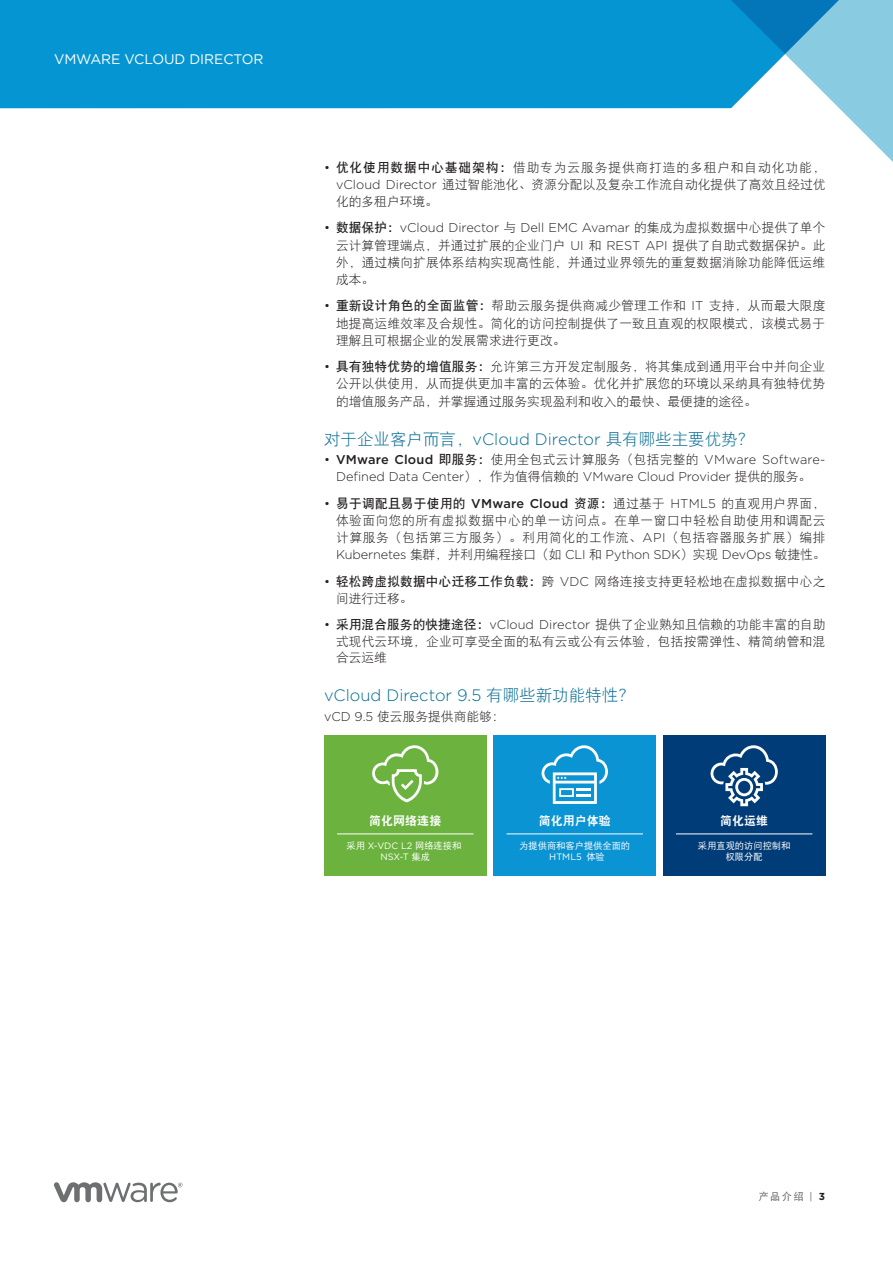
<style>
.page{position:relative;width:893px;height:1263px;background:#fff}
.page>*{position:absolute;margin:0;border:0;box-sizing:border-box;transform-origin:0 0}
.t1{font:16.5px "DF Hei W3";color:#006b92}
.t2{font:300 16.5px "Gotham";color:#006b92}
.t3{font:13.8px "Gotham";letter-spacing:-.005em;color:#fff}
.t4{font:12.75px/17.2px "DF Hei W3";letter-spacing:.01em;color:#231f20;text-align:justify}
.t5{font:300 12.75px/17.2px "Gotham";color:#231f20;text-align:center}
.t6{font:12.75px/17.2px "DF Hei W3";letter-spacing:.04em;color:#231f20}
.t7{font:12.75px "DF Hei W7";letter-spacing:.02em;color:#231f20}
.t8{font:12px "DF Hei W9";color:#fff}
.t9{font:10.2px "DF Hei W5";color:#636466}
.t10{font:9.3px/11.1px "DF Hei W5";color:#fff;text-align:center}
.t11{font:9.3px "Gotham";color:#fff}
.s1{font-family:"Gotham";font-weight:300}
.s2{font-family:"DF Hei W7"}
.s3{font-family:"DF Hei W7";font-weight:400}
.s4{font-family:"DF Hei W3";font-weight:400}
.s5{font-weight:500}
.s6{font-family:"Gotham";font-weight:500}
.s7{font-family:"DF Hei W3"}
.s8{font-family:"Gotham"}
.s9{font-family:"DF Hei W5"}
.s10{font-family:"Gotham";font-weight:700;color:#231f20}
</style>
<div class="page">
<div style="left:0;top:0;width:718px;height:108px;background:#0695d3"></div>
<svg style="left:718px;top:0;width:175px;height:162px"></svg>
<div style="left:324px;top:735px;width:163px;height:141px;background:#6bb33e"></div>
<hr style="left:337px;top:834px;width:136px;height:1px;background:#fff">
<svg style="left:372px;top:745px;width:66px;height:57px"></svg>
<div style="left:493px;top:735px;width:163px;height:141px;background:#0b94d3"></div>
<hr style="left:506px;top:834px;width:137px;height:1px;background:#fff">
<svg style="left:541px;top:745px;width:67px;height:59px"></svg>
<div style="left:663px;top:735px;width:162px;height:141px;background:#003c78"></div>
<hr style="left:676px;top:834px;width:136px;height:1px;background:#fff">
<svg style="left:710px;top:745px;width:68px;height:61px"></svg>
<svg style="left:54px;top:1182px;width:128px;height:20px"></svg>
<p class="t3" style="left:54px;top:51px;width:211px">VMWARE VCLOUD DIRECTOR</p>
<p class="t4" style="left:336px;top:158px;width:491px;text-indent:-12px"><span class="s1">•</span> <span class="s2">优化使用数据中心基础架构：</span>借助专为云服务提供商打造的多租户和自动化功能，<span class="s1">vCloud Director</span> 通过智能池化、资源分配以及复杂工作流自动化提供了高效且经过优化的多租户环境。</p>
<p class="t5" style="left:324px;top:219px;width:503px">• <span class="s3">数据保护：</span>vCloud Director <span class="s4">与</span> Dell EMC Avamar <span class="s4">的集成为虚拟数据中心提供了单个</span></p>
<p class="t4" style="left:336px;top:236px;width:491px">云计算管理端点，并通过扩展的企业门户 <span class="s1">UI</span> 和 <span class="s1">REST API</span> 提供了自助式数据保护。此外，通过横向扩展体系结构实现高性能，并通过业界领先的重复数据消除功能降低运维成本。</p>
<p class="t4" style="left:336px;top:297px;width:491px;text-indent:-12px"><span class="s1">•</span> <span class="s2">重新设计角色的全面监管：</span>帮助云服务提供商减少管理工作和 <span class="s1">IT</span> 支持，从而最大限度地提高运维效率及合规性。简化的访问控制提供了一致且直观的权限模式，该模式易于理解且可根据企业的发展需求进行更改。</p>
<p class="t4" style="left:336px;top:358px;width:491px;text-indent:-12px"><span class="s1">•</span> <span class="s2">具有独特优势的增值服务：</span>允许第三方开发定制服务，将其集成到通用平台中并向企业公开以供使用，从而提供更加丰富的云体验。优化并扩展您的环境以采纳具有独特优势的增值服务产品，并掌握通过服务实现盈利和收入的最快、最便捷的途径。</p>
<p class="t1" style="left:324px;top:430px;width:432px">对于企业客户而言，<span class="s1">vCloud Director</span> 具有哪些主要优势？</p>
<p class="t5" style="left:324px;top:451px;width:503px">• <span class="s5">VMware Cloud</span> <span class="s3">即服务：</span><span class="s4">使用全包式云计算服务（包括完整的</span> VMware Software-<br>Defined Data Center<span class="s4">），作为值得信赖的</span> VMware Cloud Provider <span class="s4">提供的服务。</span></p>
<p class="t7" style="left:324px;top:497px;width:503px"><span class="s1">•</span> 易于调配且易于使用的 <span class="s6">VMware Cloud</span> 资源：<span class="s7">通过基于</span> <span class="s1">HTML5</span> <span class="s7">的直观用户界面，</span></p>
<p class="t6" style="left:336px;top:512px;width:491px">体验面向您的所有虚拟数据中心的单一访问点。在单一窗口中轻松自助使用和调配云计算服务（包括第三方服务）。利用简化的工作流、<span class="s1">API</span>（包括容器服务扩展）编排</p>
<p class="t5" style="left:336px;top:546px;width:491px">Kubernetes <span class="s4">集群，并利用编程接口（如</span> CLI <span class="s4">和</span> Python SDK<span class="s4">）实现</span> DevOps <span class="s4">敏捷性。</span></p>
<p class="t4" style="left:336px;top:572px;width:491px;text-indent:-12px"><span class="s1">•</span> <span class="s2">轻松跨虚拟数据中心迁移工作负载：</span>跨 <span class="s1">VDC</span> 网络连接支持更轻松地在虚拟数据中心之间进行迁移。</p>
<p class="t4" style="left:336px;top:616px;width:491px;line-height:16.5px;text-indent:-12px"><span class="s1">•</span> <span class="s2">采用混合服务的快捷途径：</span><span class="s1">vCloud Director</span> 提供了企业熟知且信赖的功能丰富的自助式现代云环境，企业可享受全面的私有云或公有云体验，包括按需弹性、精简纳管和混合云运维</p>
<p class="t2" style="left:324px;top:685px;width:312px">vCloud Director 9.5 <span class="s4">有哪些新功能特性？</span></p>
<p class="t4" style="left:324px;top:707px;width:182px"><span class="s1">vCD 9.5</span> 使云服务提供商能够：</p>
<p class="t8" style="left:369px;top:815px;width:74px">简化网络连接</p>
<p class="t10" style="left:346px;top:840px;width:116px">采用 <span class="s8">X-VDC L2</span> 网络连接和</p>
<p class="t11" style="left:381px;top:851px;width:51px">NSX-T <span class="s9">集成</span></p>
<p class="t8" style="left:539px;top:815px;width:74px">简化用户体验</p>
<p class="t10" style="left:519px;top:840px;width:112px">为提供商和客户提供全面的</p>
<p class="t11" style="left:549px;top:851px;width:57px">HTML5 <span class="s9">体验</span></p>
<p class="t8" style="left:720px;top:815px;width:50px">简化运维</p>
<p class="t10" style="left:698px;top:840px;width:94px">采用直观的访问控制和权限分配</p>
<p class="t9" style="left:758px;top:1191px;width:68px">产品介绍 <span class="s8">|</span> <span class="s10">3</span></p>
</div>
